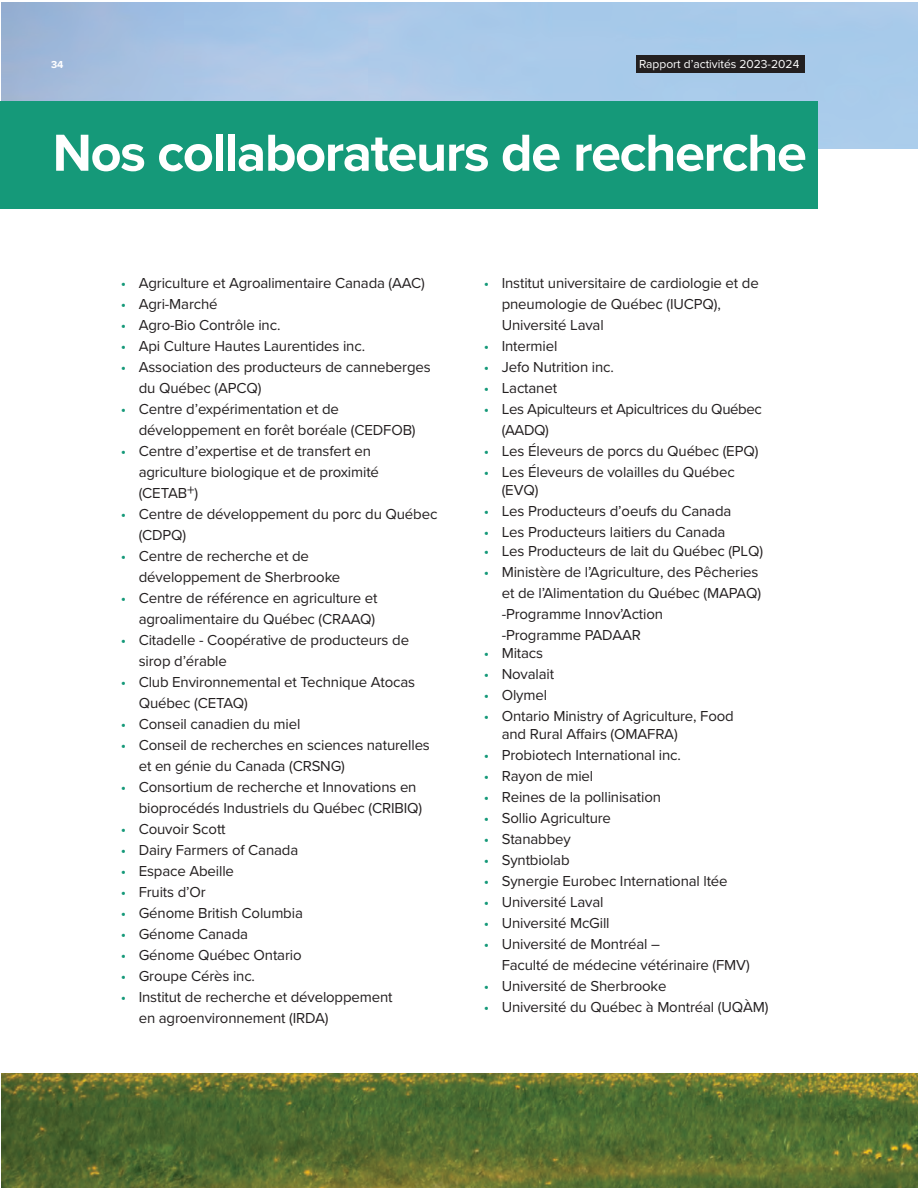
<style>
.page{position:relative;width:918px;height:1188px;background:#fff}
.page>*{position:absolute;margin:0;border:0;box-sizing:border-box;transform-origin:0 0}
.t1{font:700 54px "Proxima Nova";letter-spacing:-.025em;color:#fff}
.t2{font:15px/21px "Proxima Nova";letter-spacing:-.01em;color:#231f20}
.t3{font:12px "Proxima Nova";color:#fff}
.t4{font:700 10.5px "Proxima Nova";color:#fff}
.s1{color:#159979}
</style>
<div class="page">
<img style="left:1px;top:2px;width:917px;height:1186px">
<div style="left:0;top:150px;width:918px;height:923px;background:#fff"></div>
<div style="left:0;top:101px;width:818px;height:108px;background:#159979"></div>
<div style="left:636px;top:55px;width:169px;height:18px;background:#231f20"></div>
<p class="t4" style="left:51px;top:57px;width:14px">34</p>
<p class="t3" style="left:639px;top:55px;width:162px">Rapport d’activités 2023-2024</p>
<h1 class="t1" style="left:53px;top:112px;width:756px">Nos collaborateurs de recherche</h1>
<p class="t2" style="left:121px;top:272px;width:306px"><span class="s1">•</span> Agriculture et Agroalimentaire Canada (AAC)</p>
<p class="t2" style="left:121px;top:293px;width:98px"><span class="s1">•</span> Agri-Marché</p>
<p class="t2" style="left:121px;top:314px;width:161px"><span class="s1">•</span> Agro-Bio Contrôle inc.</p>
<p class="t2" style="left:121px;top:335px;width:246px"><span class="s1">•</span> Api Culture Hautes Laurentides inc.</p>
<p class="t2" style="left:139px;top:356px;width:294px;text-indent:-18px"><span class="s1">•</span> Association des producteurs de canneberges du Québec (APCQ)</p>
<p class="t2" style="left:139px;top:398px;width:278px;text-indent:-18px"><span class="s1">•</span> Centre d’expérimentation et de développement en forêt boréale (CEDFOB)</p>
<p class="t2" style="left:139px;top:440px;width:242px;text-indent:-18px"><span class="s1">•</span> Centre d’expertise et de transfert en agriculture biologique et de proximité (CETAB+)</p>
<p class="t2" style="left:139px;top:503px;width:300px;text-indent:-18px"><span class="s1">•</span> Centre de développement du porc du Québec (CDPQ)</p>
<p class="t2" style="left:139px;top:545px;width:203px;text-indent:-18px"><span class="s1">•</span> Centre de recherche et de développement de Sherbrooke</p>
<p class="t2" style="left:121px;top:587px;width:258px;text-align:right"><span class="s1">•</span> Centre de référence en agriculture et agroalimentaire du Québec (CRAAQ)</p>
<p class="t2" style="left:139px;top:629px;width:272px;text-indent:-18px"><span class="s1">•</span> Citadelle - Coopérative de producteurs de sirop d’érable</p>
<p class="t2" style="left:139px;top:671px;width:278px;text-indent:-18px"><span class="s1">•</span> Club Environnemental et Technique Atocas<br>Québec (CETAQ)</p>
<p class="t2" style="left:121px;top:713px;width:181px"><span class="s1">•</span> Conseil canadien du miel</p>
<p class="t2" style="left:139px;top:734px;width:293px;text-indent:-18px"><span class="s1">•</span> Conseil de recherches en sciences naturelles et en génie du Canada (CRSNG)</p>
<p class="t2" style="left:139px;top:776px;width:285px;text-indent:-18px"><span class="s1">•</span> Consortium de recherche et Innovations en bioprocédés Industriels du Québec (CRIBIQ)</p>
<p class="t2" style="left:121px;top:818px;width:106px"><span class="s1">•</span> Couvoir Scott</p>
<p class="t2" style="left:121px;top:839px;width:179px"><span class="s1">•</span> Dairy Farmers of Canada</p>
<p class="t2" style="left:121px;top:860px;width:115px"><span class="s1">•</span> Espace Abeille</p>
<p class="t2" style="left:121px;top:881px;width:87px"><span class="s1">•</span> Fruits d’Or</p>
<p class="t2" style="left:121px;top:902px;width:184px"><span class="s1">•</span> Génome British Columbia</p>
<p class="t2" style="left:121px;top:923px;width:129px"><span class="s1">•</span> Génome Canada</p>
<p class="t2" style="left:121px;top:944px;width:182px"><span class="s1">•</span> Génome Québec Ontario</p>
<p class="t2" style="left:121px;top:965px;width:136px"><span class="s1">•</span> Groupe Cérès inc.</p>
<p class="t2" style="left:139px;top:986px;width:255px;text-indent:-18px"><span class="s1">•</span> Institut de recherche et développement en agroenvironnement (IRDA)</p>
<p class="t2" style="left:502px;top:272px;width:259px;text-indent:-18px"><span class="s1">•</span> Institut universitaire de cardiologie et de pneumologie de Québec (IUCPQ),<br>Université Laval</p>
<p class="t2" style="left:484px;top:335px;width:75px"><span class="s1">•</span> Intermiel</p>
<p class="t2" style="left:484px;top:356px;width:132px"><span class="s1">•</span> Jefo Nutrition inc.</p>
<p class="t2" style="left:484px;top:377px;width:75px"><span class="s1">•</span> Lactanet</p>
<p class="t2" style="left:502px;top:398px;width:262px;text-indent:-18px"><span class="s1">•</span> Les Apiculteurs et Apicultrices du Québec (AADQ)</p>
<p class="t2" style="left:484px;top:440px;width:276px"><span class="s1">•</span> Les Éleveurs de porcs du Québec (EPQ)</p>
<p class="t2" style="left:502px;top:462px;width:235px;line-height:18px;text-indent:-18px"><span class="s1">•</span> Les Éleveurs de volailles du Québec (EVQ)</p>
<p class="t2" style="left:484px;top:500px;width:249px"><span class="s1">•</span> Les Producteurs d’oeufs du Canada</p>
<p class="t2" style="left:484px;top:521px;width:243px"><span class="s1">•</span> Les Producteurs laitiers du Canada</p>
<p class="t2" style="left:484px;top:540px;width:281px"><span class="s1">•</span> Les Producteurs de lait du Québec (PLQ)</p>
<p class="t2" style="left:502px;top:561px;width:261px;text-indent:-18px"><span class="s1">•</span> Ministère de l’Agriculture, des Pêcheries et de l’Alimentation du Québec (MAPAQ) -Programme Innov’Action<br>-Programme PADAAR</p>
<p class="t2" style="left:484px;top:642px;width:61px"><span class="s1">•</span> Mitacs</p>
<p class="t2" style="left:484px;top:663px;width:72px"><span class="s1">•</span> Novalait</p>
<p class="t2" style="left:484px;top:684px;width:65px"><span class="s1">•</span> Olymel</p>
<p class="t2" style="left:502px;top:706px;width:234px;line-height:18px;text-indent:-18px"><span class="s1">•</span> Ontario Ministry of Agriculture, Food and Rural Affairs (OMAFRA)</p>
<p class="t2" style="left:484px;top:744px;width:199px"><span class="s1">•</span> Probiotech International inc.</p>
<p class="t2" style="left:484px;top:765px;width:111px"><span class="s1">•</span> Rayon de miel</p>
<p class="t2" style="left:484px;top:786px;width:179px"><span class="s1">•</span> Reines de la pollinisation</p>
<p class="t2" style="left:484px;top:807px;width:129px"><span class="s1">•</span> Sollio Agriculture</p>
<p class="t2" style="left:484px;top:828px;width:89px"><span class="s1">•</span> Stanabbey</p>
<p class="t2" style="left:484px;top:849px;width:87px"><span class="s1">•</span> Syntbiolab</p>
<p class="t2" style="left:484px;top:870px;width:245px"><span class="s1">•</span> Synergie Eurobec International ltée</p>
<p class="t2" style="left:484px;top:891px;width:121px"><span class="s1">•</span> Université Laval</p>
<p class="t2" style="left:484px;top:912px;width:127px"><span class="s1">•</span> Université McGill</p>
<p class="t2" style="left:502px;top:933px;width:249px;text-indent:-18px"><span class="s1">•</span> Université de Montréal –<br>Faculté de médecine vétérinaire (FMV)</p>
<p class="t2" style="left:484px;top:975px;width:184px"><span class="s1">•</span> Université de Sherbrooke</p>
<p class="t2" style="left:484px;top:996px;width:286px"><span class="s1">•</span> Université du Québec à Montréal (UQÀM)</p>
</div>
